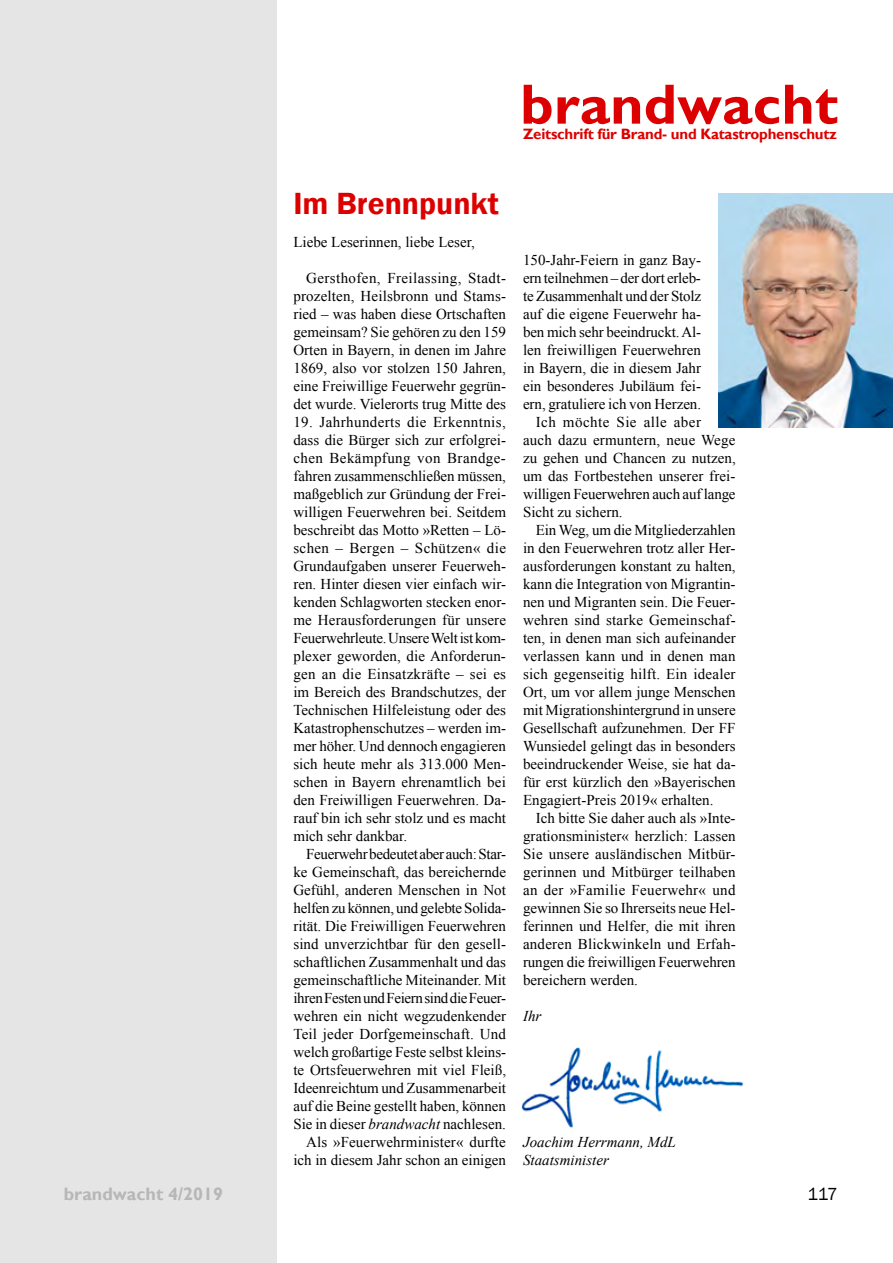
<style>
.page{position:relative;width:893px;height:1263px;background:#fff}
.page>*{position:absolute;margin:0;border:0;box-sizing:border-box;transform-origin:0 0}
.t1{font:700 57px "Gill Sans";letter-spacing:.005em;color:#dc0000}
.t2{font:600 31.5px "Franklin Gothic";color:#dc0000}
.t3{font:700 18px "Gill Sans";color:#b6b7b6}
.t4{font:18px "Franklin Gothic";color:#000}
.t5{font:15px/18px "Times New Roman";color:#000;text-align:justify}
.t6{font:700 15px "Gill Sans";letter-spacing:-.015em;color:#dc0000}
.t7{font:italic 15px/18px "Times New Roman";color:#000}
.t8{font:15px "Times New Roman";letter-spacing:.02em;color:#000}
.t9{font:15px "Times New Roman";letter-spacing:.03em;color:#000}
.s1{font-style:italic}
</style>
<div class="page">
<div style="left:0;top:0;width:276px;height:1263px;background:#e4e5e4"></div>
<img style="left:521px;top:1047px;width:223px;height:81px">
<img style="left:718px;top:193px;width:175px;height:234px">
<h1 class="t1" style="left:520px;top:70px;width:319px">brandwacht</h1>
<p class="t6" style="left:523px;top:125px;width:315px">Zeitschrift für Brand- und Katastrophenschutz</p>
<h2 class="t2" style="left:293px;top:185px;width:207px">Im Brennpunkt</h2>
<p class="t5" style="left:293px;top:233px;width:183px">Liebe Leserinnen, liebe Leser,</p>
<p class="t5" style="left:293px;top:269px;width:214px;text-indent:13px">Gersthofen, Freilassing, Stadt&shy;prozelten, Heilsbronn und Stams&shy;ried – was haben diese Ortschaften gemeinsam? Sie gehören zu den 159<br>Orten in Bayern, in denen im Jahre 1869, also vor stolzen 150 Jahren, eine Freiwillige Feuerwehr gegrün&shy;det wurde. Vielerorts trug Mitte des</p>
<p class="t5" style="left:293px;top:413px;width:214px">19. Jahrhunderts die Erkenntnis, dass die Bürger sich zur erfolgrei&shy;chen Bekämpfung von Brandge&shy;fahren zusammenschließen müssen, maßgeblich zur Gründung der Frei&shy;willigen Feuerwehren bei. Seitdem beschreibt das Motto »Retten – Lö&shy;schen – Bergen – Schützen« die Grundaufgaben unserer Feuerweh&shy;ren. Hinter diesen vier einfach wir&shy;kenden Schlagworten stecken enor&shy;me Herausforderungen für unsere Feuerwehrleute. Unsere Welt ist kom&shy;plexer geworden, die Anforderun&shy;gen an die Einsatzkräfte – sei es im Bereich des Brandschutzes, der Technischen Hilfeleistung oder des Katastrophenschutzes – werden im&shy;mer höher. Und dennoch engagieren sich heute mehr als 313.000 Men&shy;schen in Bayern ehrenamtlich bei den Freiwilligen Feuerwehren. Da&shy;rauf bin ich sehr stolz und es macht mich sehr dankbar.</p>
<p class="t5" style="left:293px;top:845px;width:214px;text-align:right">Feuerwehr bedeutet aber auch: Star&shy;ke Gemeinschaft, das bereichernde Gefühl, anderen Menschen in Not helfen zu können, und gelebte Solida&shy;rität. Die Freiwilligen Feuerwehren sind unverzichtbar für den gesell&shy;schaftlichen Zusammenhalt und das gemeinschaftliche Miteinander. Mit ihren Festen und Feiern sind die Feuer&shy;wehren ein nicht wegzudenkender Teil jeder Dorfgemeinschaft. Und welch großartige Feste selbst kleins&shy;te Ortsfeuerwehren mit viel Fleiß, Ideenreichtum und Zusammenarbeit auf die Beine gestellt haben, können Sie in dieser <span class="s1">brandwacht</span> nachlesen.<br>Als »Feuerwehrminister« durfte ich in diesem Jahr schon an einigen</p>
<p class="t5" style="left:523px;top:251px;width:180px">150-Jahr-Feiern in ganz Bay-</p>
<p class="t5" style="left:523px;top:269px;width:179px">ern teilnehmen – der dort erleb-</p>
<p class="t5" style="left:523px;top:287px;width:180px">te Zusammenhalt und der Stolz</p>
<p class="t5" style="left:523px;top:305px;width:180px">auf die eigene Feuerwehr ha-</p>
<p class="t5" style="left:523px;top:323px;width:180px">ben mich sehr beeindruckt. Al-</p>
<p class="t5" style="left:523px;top:341px;width:179px">len freiwilligen Feuerwehren</p>
<p class="t5" style="left:523px;top:359px;width:180px">in Bayern, die in diesem Jahr</p>
<p class="t5" style="left:523px;top:377px;width:180px">ein besonderes Jubiläum fei-</p>
<p class="t5" style="left:523px;top:395px;width:180px">ern, gratuliere ich von Herzen.</p>
<p class="t9" style="left:536px;top:412px;width:167px">Ich möchte Sie alle aber</p>
<p class="t5" style="left:523px;top:431px;width:214px">auch dazu ermuntern, neue Wege</p>
<p class="t5" style="left:523px;top:449px;width:214px">zu gehen und Chancen zu nutzen,</p>
<p class="t5" style="left:523px;top:467px;width:214px">um das Fortbestehen unserer frei-</p>
<p class="t5" style="left:523px;top:485px;width:214px">willigen Feuerwehren auch auf lange</p>
<p class="t5" style="left:523px;top:503px;width:101px">Sicht zu sichern.</p>
<p class="t5" style="left:536px;top:521px;width:201px">Ein Weg, um die Mitgliederzahlen</p>
<p class="t5" style="left:523px;top:539px;width:214px">in den Feuerwehren trotz aller Her-</p>
<p class="t5" style="left:523px;top:557px;width:214px">ausforderungen konstant zu halten,</p>
<p class="t5" style="left:523px;top:575px;width:214px">kann die Integration von Migrantin-</p>
<p class="t5" style="left:523px;top:593px;width:214px">nen und Migranten sein. Die Feuer-</p>
<p class="t5" style="left:523px;top:611px;width:214px">wehren sind starke Gemeinschaf-</p>
<p class="t5" style="left:523px;top:629px;width:214px">ten, in denen man sich aufeinander</p>
<p class="t5" style="left:523px;top:647px;width:214px">verlassen kann und in denen man</p>
<p class="t5" style="left:523px;top:665px;width:214px">sich gegenseitig hilft. Ein idealer</p>
<p class="t5" style="left:523px;top:683px;width:214px">Ort, um vor allem junge Menschen</p>
<p class="t5" style="left:523px;top:701px;width:214px">mit Migrationshintergrund in unsere</p>
<p class="t5" style="left:523px;top:719px;width:214px">Gesellschaft aufzunehmen. Der FF</p>
<p class="t5" style="left:523px;top:737px;width:214px">Wunsiedel gelingt das in besonders</p>
<p class="t5" style="left:523px;top:755px;width:214px">beeindruckender Weise, sie hat da-</p>
<p class="t5" style="left:523px;top:773px;width:214px">für erst kürzlich den »Bayerischen</p>
<p class="t5" style="left:523px;top:791px;width:192px">Engagiert-Preis 2019« erhalten.</p>
<p class="t5" style="left:536px;top:809px;width:201px">Ich bitte Sie daher auch als »Inte-</p>
<p class="t5" style="left:523px;top:827px;width:214px">grationsminister« herzlich: Lassen</p>
<p class="t5" style="left:523px;top:845px;width:214px">Sie unsere ausländischen Mitbür-</p>
<p class="t5" style="left:523px;top:863px;width:214px">gerinnen und Mitbürger teilhaben</p>
<p class="t8" style="left:523px;top:880px;width:214px">an der »Familie Feuerwehr« und</p>
<p class="t5" style="left:523px;top:899px;width:214px">gewinnen Sie so Ihrerseits neue Hel-</p>
<p class="t5" style="left:523px;top:917px;width:214px">ferinnen und Helfer, die mit ihren</p>
<p class="t5" style="left:523px;top:935px;width:214px">anderen Blickwinkeln und Erfah-</p>
<p class="t5" style="left:523px;top:953px;width:214px">rungen die freiwilligen Feuerwehren</p>
<p class="t5" style="left:523px;top:971px;width:116px">bereichern werden.</p>
<p class="t7" style="left:523px;top:1007px;width:20px">Ihr</p>
<p class="t7" style="left:523px;top:1133px;width:154px">Joachim Herrmann, MdL<br>Staatsminister</p>
<p class="t3" style="left:64px;top:1183px;width:161px">brandwacht 4/2019</p>
<p class="t4" style="left:808px;top:1182px;width:32px">117</p>
</div>
